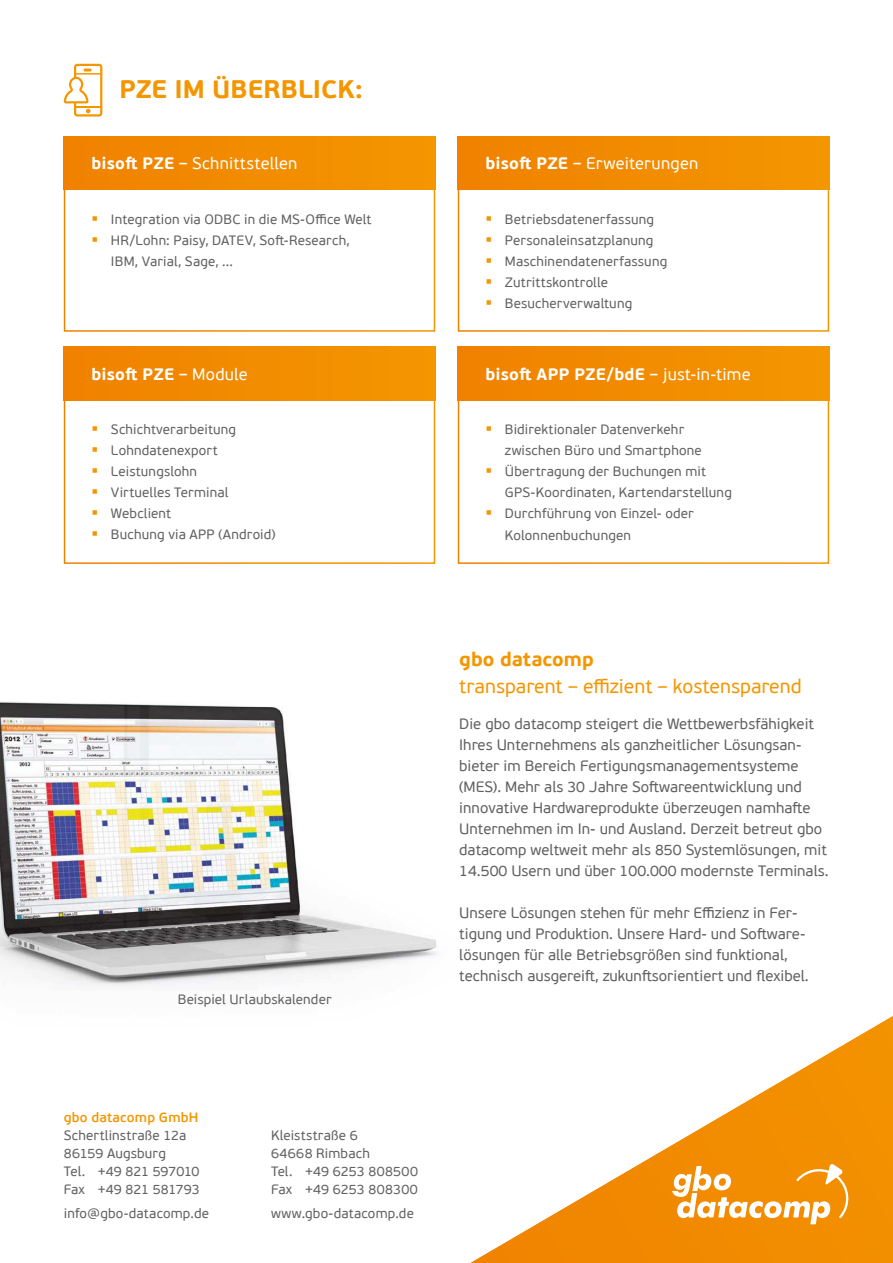
<style>
.page{position:relative;width:893px;height:1263px;background:#fff}
.page>*{position:absolute;margin:0;border:0;box-sizing:border-box;transform-origin:0 0}
.t1{font:700 25.35px "PF Beau Sans Pro";color:#f49600}
.t2{font:19.5px "PF Beau Sans Pro";color:#f49600}
.t3{font:700 19.5px "PF Beau Sans Pro";color:#f49600}
.t4{font:16.5px "PF Beau Sans Pro";letter-spacing:.01em;color:#fff}
.t5{font:700 16.5px "PF Beau Sans Pro";letter-spacing:.015em;color:#fff}
.t6{font:15px/21px "PF Beau Sans Pro";color:#616161}
.t7{font:13.5px/18px "PF Beau Sans Pro";letter-spacing:.01em;color:#616161}
.t8{font:600 13.5px "PF Beau Sans Pro";letter-spacing:.015em;color:#f49600}
.s1{font-weight:700}
.s2{font-weight:600}
.s3{color:#f49600}
.s4{font-weight:400}
</style>
<div class="page">
<img style="left:0;top:702px;width:437px;height:284px">
<svg style="left:470px;top:1016px;width:423px;height:247px"></svg>
<svg style="left:672px;top:1164px;width:180px;height:60px"></svg>
<svg style="left:64px;top:64px;width:38px;height:53px"></svg>
<div style="left:64px;top:136px;width:371px;height:54px;background:#f28c00"></div>
<div style="left:64px;top:347px;width:371px;height:53px;background:#f28c00"></div>
<div style="left:458px;top:136px;width:371px;height:54px;background:#f28c00"></div>
<div style="left:458px;top:347px;width:371px;height:53px;background:#f28c00"></div>
<div style="left:64px;top:136px;width:371px;height:196px;border:2px solid #fff"></div>
<div style="left:64px;top:347px;width:371px;height:217px;border:2px solid #fff"></div>
<div style="left:458px;top:136px;width:371px;height:196px;border:2px solid #fff"></div>
<div style="left:458px;top:347px;width:371px;height:217px;border:2px solid #fff"></div>
<h1 class="t1" style="left:120px;top:74px;width:244px">PZE IM ÜBERBLICK:</h1>
<p class="t4" style="left:91px;top:154px;width:207px"><span class="s1">bisoft PZE</span> <span class="s2">–</span> Schnittstellen</p>
<p class="t4" style="left:485px;top:154px;width:214px"><span class="s1">bisoft PZE</span> <span class="s2">–</span> Erweiterungen</p>
<p class="t7" style="left:91px;top:211px;width:282px"><span class="s3">▪</span> Integration via ODBC in die MS-Office Welt</p>
<p class="t7" style="left:111px;top:230px;width:240px;line-height:21px;text-indent:-19px"><span class="s3">▪</span> HR/Lohn: Paisy, DATEV, Soft-Research,<br>IBM, Varial, Sage, ...</p>
<p class="t7" style="left:485px;top:211px;width:170px"><span class="s3">▪</span> Betriebsdatenerfassung</p>
<p class="t7" style="left:485px;top:232px;width:170px"><span class="s3">▪</span> Personaleinsatzplanung</p>
<p class="t7" style="left:485px;top:253px;width:183px"><span class="s3">▪</span> Maschinendatenerfassung</p>
<p class="t7" style="left:485px;top:274px;width:124px"><span class="s3">▪</span> Zutrittskontrolle</p>
<p class="t7" style="left:485px;top:295px;width:148px"><span class="s3">▪</span> Besucherverwaltung</p>
<p class="t5" style="left:91px;top:364px;width:158px">bisoft PZE <span class="s2">–</span> <span class="s4">Module</span></p>
<p class="t5" style="left:485px;top:364px;width:267px">bisoft APP PZE/bdE <span class="s2">–</span> <span class="s4">just-in-time</span></p>
<p class="t7" style="left:91px;top:421px;width:146px"><span class="s3">▪</span> Schichtverarbeitung</p>
<p class="t7" style="left:91px;top:442px;width:128px"><span class="s3">▪</span> Lohndatenexport</p>
<p class="t7" style="left:91px;top:463px;width:107px"><span class="s3">▪</span> Leistungslohn</p>
<p class="t7" style="left:91px;top:484px;width:139px"><span class="s3">▪</span> Virtuelles Terminal</p>
<p class="t7" style="left:91px;top:505px;width:81px"><span class="s3">▪</span> Webclient</p>
<p class="t7" style="left:91px;top:526px;width:186px"><span class="s3">▪</span> Buchung via APP (Android)</p>
<p class="t7" style="left:505px;top:420px;width:198px;line-height:21px;text-indent:-20px"><span class="s3">▪</span> Bidirektionaler Datenverkehr zwischen Büro und Smartphone</p>
<p class="t7" style="left:505px;top:462px;width:228px;line-height:21px;text-indent:-20px"><span class="s3">▪</span> Übertragung der Buchungen mit<br>GPS-Koordinaten, Kartendarstellung</p>
<p class="t7" style="left:505px;top:504px;width:190px;line-height:21px;text-indent:-20px"><span class="s3">▪</span> Durchführung von Einzel- oder<br>Kolonnenbuchungen</p>
<p class="t7" style="left:178px;top:991px;width:155px">Beispiel Urlaubskalender</p>
<h2 class="t3" style="left:459px;top:647px;width:136px">gbo datacomp</h2>
<h2 class="t2" style="left:459px;top:675px;width:344px">transparent – effizient – kostensparend</h2>
<p class="t6" style="left:459px;top:714px;width:371px">Die gbo datacomp steigert die Wettbewerbsfähigkeit Ihres Unternehmens als ganzheitlicher Lösungsan&shy;bieter im Bereich Fertigungsmanagementsysteme (MES). Mehr als 30 Jahre Softwareentwicklung und innovative Hardwareprodukte überzeugen namhafte Unternehmen im In- und Ausland. Derzeit betreut gbo datacomp weltweit mehr als 850 Systemlösungen, mit 14.500 Usern und über 100.000 modernste Terminals.</p>
<p class="t6" style="left:459px;top:903px;width:351px">Unsere Lösungen stehen für mehr Effizienz in Fer&shy;tigung und Produktion. Unsere Hard- und Software&shy;lösungen für alle Betriebsgrößen sind funktional, technisch ausgereift, zukunftsorientiert und flexibel.</p>
<p class="t8" style="left:64px;top:1110px;width:136px">gbo datacomp GmbH</p>
<p class="t7" style="left:64px;top:1126px;width:138px">Schertlinstraße 12a<br>86159 Augsburg<br>Tel. +49 821 597010<br>Fax +49 821 581793</p>
<p class="t7" style="left:64px;top:1204px;width:147px">info@gbo-datacomp.de</p>
<p class="t7" style="left:271px;top:1126px;width:148px">Kleiststraße 6<br>64668 Rimbach<br>Tel. +49 6253 808500<br>Fax +49 6253 808300</p>
<p class="t7" style="left:271px;top:1204px;width:144px">www.gbo-datacomp.de</p>
</div>
